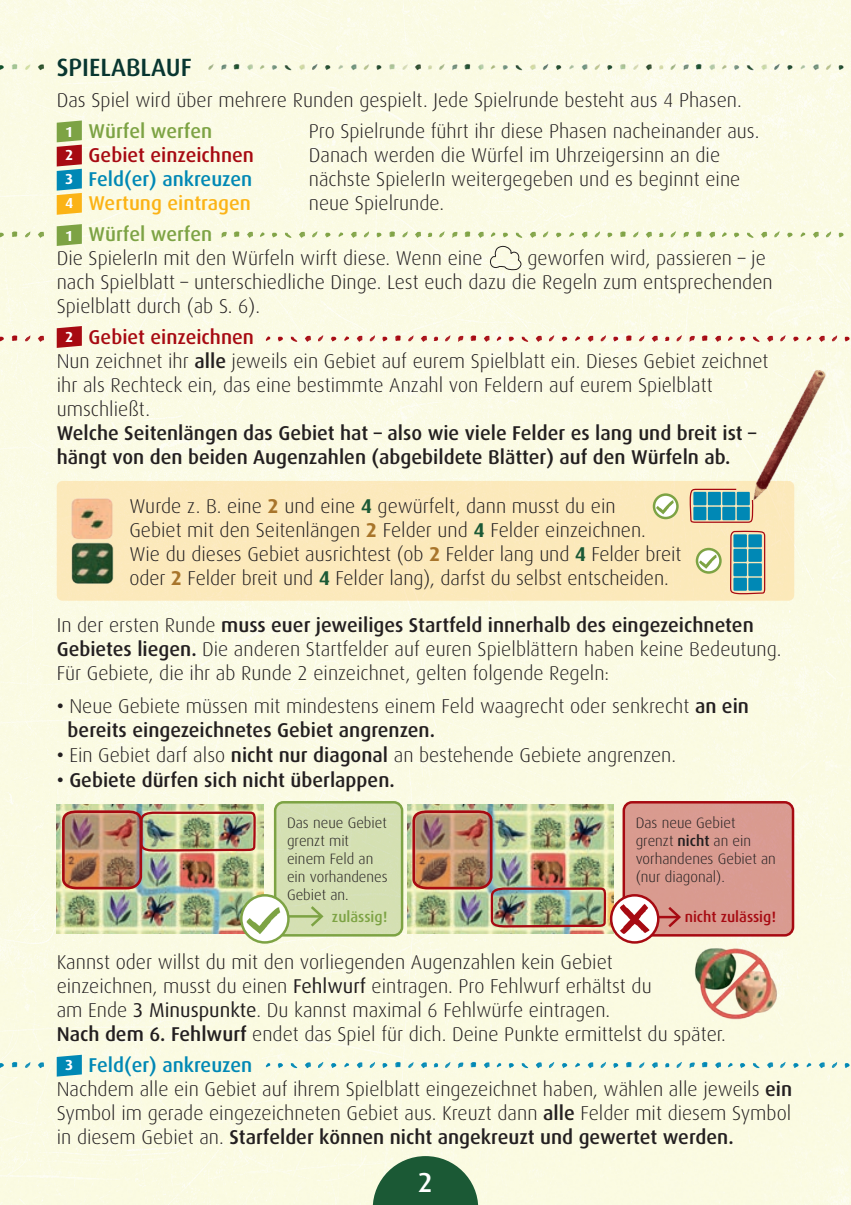
<style>
.page{position:relative;width:851px;height:1205px;background:#fff}
.page>*{position:absolute;margin:0;border:0;box-sizing:border-box;transform-origin:0 0}
.t1{font:500 27.5px "Dax";color:#fff}
.t2{font:500 25px "Dax";color:#083630}
.t3{font:300 20px/24px "Dax";color:#231f20}
.t4{font:500 20px "Dax";color:#231f20}
.t5{font:500 20px "Dax";color:#a70a12}
.t6{font:500 20px "Dax";color:#0088b5}
.t7{font:500 20px "Dax";color:#7da344}
.t8{font:500 20px "Dax";color:#fbb316}
.t9{font:300 15px/18px "Dax";color:#231f20}
.t10{font:500 15px "Dax";color:#a70a12}
.t11{font:500 15px "Dax";color:#7da344}
.t12{font:700 14.5px "Dax";color:#fff}
.s1{font-weight:500}
.s2{font-weight:700;color:#a8752b}
.s3{font-weight:700;color:#1b5935}
.s4{font-weight:400}
</style>
<div class="page">
<div style="left:0;top:0;width:850px;height:1205px;background:#fbfbe3"></div>
<div style="left:57px;top:481px;width:737px;height:120px;background:#fce9bb;border-radius:6px"></div>
<svg style="left:489px;top:246px;width:32px;height:25px"></svg>
<img style="left:687px;top:943px;width:95px;height:79px">
<img style="left:206px;top:57px;width:644px;height:21px">
<img style="left:221px;top:224px;width:629px;height:21px">
<img style="left:261px;top:328px;width:589px;height:21px">
<img style="left:261px;top:1055px;width:589px;height:21px">
<img style="left:0;top:57px;width:48px;height:21px">
<img style="left:0;top:224px;width:48px;height:21px">
<img style="left:0;top:328px;width:48px;height:21px">
<img style="left:0;top:1055px;width:48px;height:21px">
<img style="left:57px;top:804px;width:206px;height:129px">
<img style="left:61px;top:809px;width:196px;height:82px">
<img style="left:407px;top:804px;width:206px;height:129px">
<img style="left:411px;top:809px;width:196px;height:149px">
<div style="left:275px;top:802px;width:127px;height:133px;background:#d5e0b3;border-radius:8px"></div>
<div style="left:274px;top:801px;width:129px;height:135px;border:2px solid #7da344;border-radius:8px"></div>
<hr style="left:289px;top:915px;width:32px;height:2px;background:#7da344">
<svg style="left:308px;top:906px;width:16px;height:21px"></svg>
<div style="left:623px;top:802px;width:169px;height:133px;background:#d99b90;border-radius:8px"></div>
<div style="left:622px;top:801px;width:172px;height:135px;border:2px solid #a70a12;border-radius:8px"></div>
<hr style="left:641px;top:916px;width:38px;height:2px;background:#a70a12">
<svg style="left:665px;top:907px;width:16px;height:21px"></svg>
<svg style="left:611px;top:895px;width:47px;height:47px"></svg>
<div style="left:609px;top:894px;width:50px;height:49px;border:2px solid #a70a12;border-radius:50%"></div>
<svg style="left:619px;top:903px;width:31px;height:31px"></svg>
<svg style="left:241px;top:895px;width:47px;height:47px"></svg>
<div style="left:240px;top:894px;width:49px;height:49px;border:2px solid #7da344;border-radius:50%"></div>
<svg style="left:246px;top:903px;width:38px;height:31px"></svg>
<svg style="left:654px;top:495px;width:23px;height:23px"></svg>
<div style="left:652px;top:493px;width:26px;height:26px;border:2px solid #7da344;border-radius:50%"></div>
<svg style="left:656px;top:498px;width:20px;height:16px"></svg>
<img style="left:708px;top:364px;width:142px;height:147px">
<svg style="left:689px;top:488px;width:64px;height:35px;background:#5698a8"></svg>
<svg style="left:730px;top:530px;width:35px;height:65px"></svg>
<svg style="left:696px;top:549px;width:24px;height:23px"></svg>
<div style="left:695px;top:548px;width:26px;height:26px;border:2px solid #7da344;border-radius:50%"></div>
<svg style="left:698px;top:553px;width:21px;height:16px"></svg>
<svg style="left:372px;top:1156px;width:106px;height:49px;background:#4f7f5d"></svg>
<img style="left:71px;top:498px;width:43px;height:86px">
<svg style="left:57px;top:224px;width:25px;height:22px"></svg>
<svg style="left:57px;top:326px;width:25px;height:22px"></svg>
<svg style="left:57px;top:1055px;width:25px;height:21px"></svg>
<svg style="left:57px;top:120px;width:25px;height:95px;background:#9c9063"></svg>
<p class="t2" style="left:57px;top:53px;width:136px">SPIELABLAUF</p>
<p class="t3" style="left:57px;top:88px;width:686px">Das Spiel wird über mehrere Runden gespielt. Jede Spielrunde besteht aus 4 Phasen.</p>
<p class="t7" style="left:89px;top:120px;width:125px">Würfel werfen</p>
<p class="t5" style="left:89px;top:144px;width:167px">Gebiet einzeichnen</p>
<p class="t6" style="left:89px;top:168px;width:165px">Feld(er) ankreuzen</p>
<p class="t8" style="left:89px;top:192px;width:164px">Wertung eintragen</p>
<p class="t7" style="left:89px;top:223px;width:125px">Würfel werfen</p>
<p class="t3" style="left:57px;top:247px;width:427px">Die SpielerIn mit den Würfeln wirft diese. Wenn eine</p>
<p class="t3" style="left:309px;top:119px;width:452px">Pro Spielrunde führt ihr diese Phasen nacheinander aus.</p>
<p class="t3" style="left:309px;top:143px;width:433px">Danach werden die Würfel im Uhrzeigersinn an die nächste SpielerIn weitergegeben und es beginnt eine neue Spielrunde.</p>
<p class="t12" style="left:65px;top:124px;width:10px">1</p>
<p class="t12" style="left:65px;top:147px;width:10px">2</p>
<p class="t12" style="left:65px;top:171px;width:10px">3</p>
<p class="t12" style="left:65px;top:195px;width:10px">4</p>
<p class="t12" style="left:65px;top:227px;width:10px">1</p>
<p class="t3" style="left:57px;top:247px;width:717px;text-indent:470px">geworfen wird, passieren – je nach Spielblatt – unterschiedliche Dinge. Lest euch dazu die Regeln zum entsprechenden<br>Spielblatt durch (ab S. 6).</p>
<p class="t5" style="left:89px;top:326px;width:167px">Gebiet einzeichnen</p>
<p class="t3" style="left:57px;top:350px;width:713px">Nun zeichnet ihr <span class="s1">alle</span> jeweils ein Gebiet auf eurem Spielblatt ein. Dieses Gebiet zeichnet ihr als Rechteck ein, das eine bestimmte Anzahl von Feldern auf eurem Spielblatt umschließt.<br><span class="s1">Welche Seitenlängen das Gebiet hat – also wie viele Felder es lang und breit ist – hängt von den beiden Augenzahlen (abgebildete Blätter) auf den Würfeln ab.</span></p>
<p class="t12" style="left:65px;top:328px;width:10px">2</p>
<p class="t3" style="left:129px;top:494px;width:553px">Wurde z. B. eine <span class="s2">2</span> und eine <span class="s3">4</span> gewürfelt, dann musst du ein<br>Gebiet mit den Seitenlängen <span class="s2">2</span> Felder und <span class="s3">4</span> Felder einzeichnen.<br>Wie du dieses Gebiet ausrichtest (ob <span class="s2">2</span> Felder lang und <span class="s3">4</span> Felder breit oder <span class="s2">2</span> Felder breit und <span class="s3">4</span> Felder lang), darfst du selbst entscheiden.</p>
<p class="t3" style="left:57px;top:614px;width:726px">In der ersten Runde <span class="s1">muss euer jeweiliges Startfeld innerhalb des eingezeichneten<br>Gebietes liegen.</span> Die anderen Startfelder auf euren Spielblättern haben keine Bedeutung.</p>
<p class="t3" style="left:57px;top:662px;width:554px">Für Gebiete, die ihr ab Runde 2 einzeichnet, gelten folgende Regeln:</p>
<p class="t3" style="left:57px;top:694px;width:693px"><span class="s1">•</span> Neue Gebiete müssen mit mindestens einem Feld waagrecht oder senkrecht <span class="s1">an ein</span></p>
<p class="t4" style="left:68px;top:718px;width:369px">bereits eingezeichnetes Gebiet angrenzen.</p>
<p class="t3" style="left:57px;top:743px;width:621px"><span class="s1">•</span> Ein Gebiet darf also <span class="s1">nicht nur diagonal</span> an bestehende Gebiete angrenzen.</p>
<p class="t4" style="left:57px;top:768px;width:339px">• Gebiete dürfen sich nicht überlappen.</p>
<p class="t9" style="left:287px;top:814px;width:102px">Das neue Gebiet grenzt mit einem Feld an ein vorhandenes<br>Gebiet an.</p>
<p class="t11" style="left:332px;top:908px;width:57px">zulässig!</p>
<p class="t9" style="left:635px;top:814px;width:142px">Das neue Gebiet grenzt <span class="s1">nicht</span> an ein vorhandenes Gebiet an (nur diagonal).</p>
<p class="t10" style="left:684px;top:908px;width:93px">nicht zulässig!</p>
<p class="t3" style="left:57px;top:950px;width:596px">Kannst oder willst du mit den vorliegenden Augenzahlen kein Gebiet einzeichnen, musst du einen <span class="s4">Fehlwurf</span> eintragen. Pro Fehlwurf erhältst du am Ende <span class="s4">3 Minuspunkte</span>. Du kannst maximal 6 Fehlwürfe eintragen.</p>
<p class="t3" style="left:57px;top:1022px;width:670px"><span class="s1">Nach dem 6. Fehlwurf</span> endet das Spiel für dich. Deine Punkte ermittelst du später.</p>
<p class="t6" style="left:89px;top:1053px;width:165px">Feld(er) ankreuzen</p>
<p class="t3" style="left:57px;top:1077px;width:736px;text-align:justify">Nachdem alle ein Gebiet auf ihrem Spielblatt eingezeichnet haben, wählen alle jeweils <span class="s1">ein </span>Symbol im gerade eingezeichneten Gebiet aus. Kreuzt dann <span class="s1">alle</span> Felder mit diesem Symbol in diesem Gebiet an. <span class="s1">Starfelder können nicht angekreuzt und gewertet werden.</span></p>
<p class="t12" style="left:65px;top:1057px;width:10px">3</p>
<p class="t1" style="left:418px;top:1167px;width:17px">2</p>
</div>
